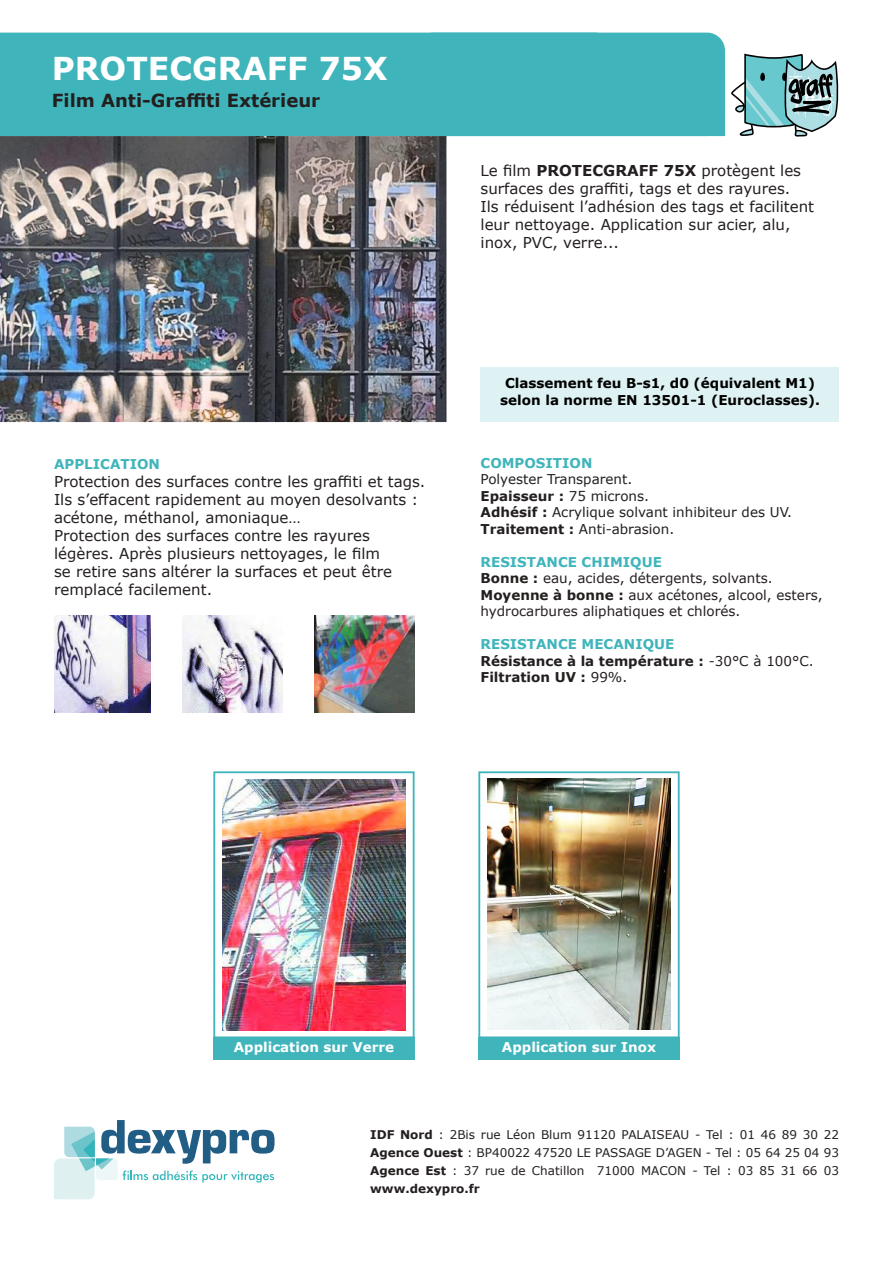
<style>
.page{position:relative;width:893px;height:1263px;background:#fff}
.page>*{position:absolute;margin:0;border:0;box-sizing:border-box;transform-origin:0 0}
.t1{font:700 31.5px "Verdana";color:#fff}
.t2{font:700 18px "Verdana";color:#241f1f}
.t3{font:15px/18px "Verdana";color:#241f1f}
.t4{font:13.5px/16.5px "Verdana";color:#241f1f}
.t5{font:700 13.5px/16.5px "Verdana";color:#241f1f}
.t6{font:700 13.5px/16.5px "Verdana";color:#000;text-align:center}
.t7{font:700 13.5px "Verdana";color:#fff}
.t8{font:700 13.5px "Verdana";color:#3fb5bb}
.t9{font:12px/18px "Verdana";color:#241f1f;text-align:justify}
.s1{font-weight:700}
.s2{font-weight:700;color:#3fb5bb}
.s3{color:#3fb5bb}
.s4{font-weight:400}
</style>
<div class="page">
<div style="left:0;top:33px;width:725px;height:103px;background:#3fb5bb"></div>
<div style="left:415px;top:33px;width:310px;height:103px;background:#3fb5bb;border-radius:18px"></div>
<svg style="left:731px;top:54px;width:108px;height:83px"></svg>
<svg style="left:54px;top:1120px;width:221px;height:79px"></svg>
<img style="left:0;top:136px;width:446px;height:286px">
<img style="left:54px;top:615px;width:96px;height:98px">
<img style="left:182px;top:615px;width:101px;height:98px">
<img style="left:314px;top:616px;width:101px;height:97px">
<div style="left:213px;top:771px;width:202px;height:267px;border:2px solid #3fb5bb"></div>
<img style="left:222px;top:779px;width:183px;height:252px">
<div style="left:213px;top:1037px;width:202px;height:23px;background:#3fb5bb"></div>
<div style="left:478px;top:771px;width:202px;height:267px;border:2px solid #3fb5bb"></div>
<img style="left:487px;top:778px;width:183px;height:252px">
<div style="left:478px;top:1037px;width:202px;height:23px;background:#3fb5bb"></div>
<div style="left:481px;top:368px;width:358px;height:54px;background:#def2f3"></div>
<h1 class="t1" style="left:52px;top:46px;width:337px">PROTECGRAFF 75X</h1>
<p class="t2" style="left:52px;top:88px;width:270px">Film Anti-Graffiti Extérieur</p>
<p class="t8" style="left:54px;top:454px;width:107px">APPLICATION</p>
<p class="t3" style="left:54px;top:472px;width:373px">Protection des surfaces contre les graffiti et tags.<br>Ils s’effacent rapidement au moyen desolvants : acétone, méthanol, amoniaque…<br>Protection des surfaces contre les rayures légères. Après plusieurs nettoyages, le film<br>se retire sans altérer la surfaces et peut être remplacé facilement.</p>
<p class="t3" style="left:481px;top:162px;width:335px">Le film <span class="s1">PROTECGRAFF 75X</span> protègent les surfaces des graffiti, tags et des rayures.<br>Ils réduisent l’adhésion des tags et facilitent leur nettoyage. Application sur acier, alu, inox, PVC, verre...</p>
<p class="t6" style="left:500px;top:375px;width:321px">Classement feu B-s1, d0 (équivalent M1) selon la norme EN 13501-1 (Euroclasses).</p>
<p class="t8" style="left:481px;top:453px;width:113px">COMPOSITION</p>
<p class="t4" style="left:481px;top:471px;width:313px">Polyester Transparent.<br><span class="s1">Epaisseur :</span> 75 microns.<br><span class="s1">Adhésif :</span> Acrylique solvant inhibiteur des UV.<br><span class="s1">Traitement :</span> Anti-abrasion.</p>
<p class="t4" style="left:481px;top:553px;width:344px"><span class="s2">RESISTANCE CHIMIQUE<br></span><span class="s1">Bonne :</span> eau, acides, détergents, solvants.<br><span class="s1">Moyenne à bonne :</span> aux acétones, alcool, esters, hydrocarbures aliphatiques et chlorés.</p>
<p class="t5" style="left:481px;top:636px;width:335px"><span class="s3">RESISTANCE MECANIQUE<br></span>Résistance à la température : <span class="s4">-30°C à 100°C.<br></span>Filtration UV : <span class="s4">99%.</span></p>
<p class="t7" style="left:234px;top:1037px;width:162px">Application sur Verre</p>
<p class="t7" style="left:502px;top:1037px;width:156px">Application sur Inox</p>
<p class="t9" style="left:370px;top:1125px;width:470px"><span class="s1">IDF Nord</span> : 2Bis rue Léon Blum 91120 PALAISEAU - Tel : 01 46 89 30 22<br><span class="s1">Agence Ouest</span> : BP40022 47520 LE PASSAGE D’AGEN - Tel : 05 64 25 04 93<br><span class="s1">Agence Est</span> : 37 rue de Chatillon 71000 MACON - Tel : 03 85 31 66 03 <span class="s1">www.dexypro.fr</span></p>
</div>
